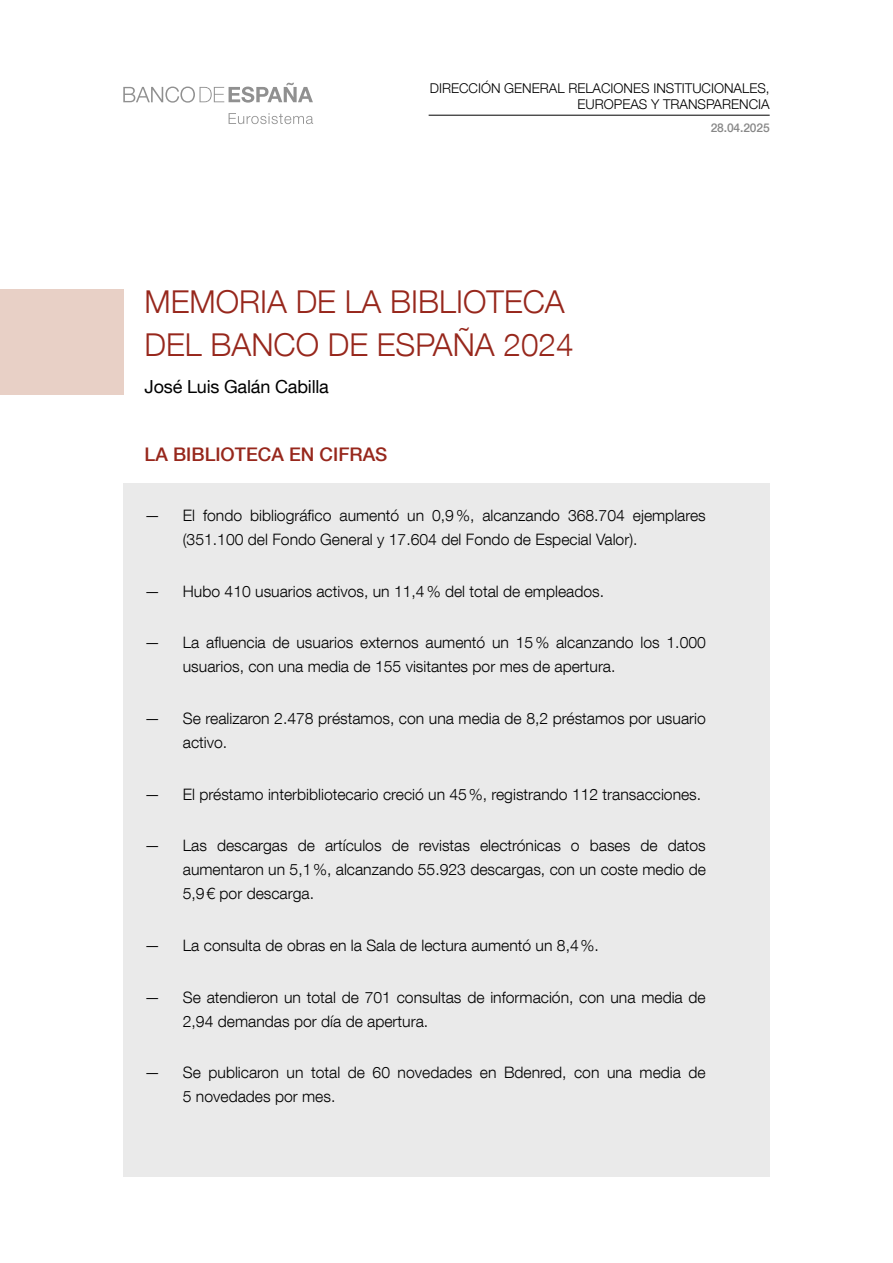
<style>
.page{position:relative;width:893px;height:1263px;background:#fff}
.page>*{position:absolute;margin:0;border:0;box-sizing:border-box;transform-origin:0 0}
.Título_nivel_1{font:300 31.5px/43.5px "Bd E Neue Helvetica";color:#97271c}
.Título_nivel_2{font:500 18.75px "Bd E Neue Helvetica";color:#97271c}
.Autor{font:18px "Bd E Neue Helvetica";letter-spacing:-.01em;color:#000}
.GUIONES_principales_datos{font:300 15.75px/24px "Bd E Neue Helvetica";color:#000}
.Texto_Dpto{font:300 13.5px/16.2px "Bd E Neue Helvetica";color:#000;text-align:right}
.Fecha_memoria{font:500 12px "Bd E Neue Helvetica";letter-spacing:-.01em;color:#878787}
</style>
<div class="page">
<div style="left:123px;top:483px;width:647px;height:694px;background:#eaeaea"></div>
<div style="left:0;top:289px;width:123px;height:105px;background:#e8d0c6"></div>
<svg style="left:229px;top:113px;width:84px;height:11px"></svg>
<svg style="left:123px;top:83px;width:190px;height:20px"></svg>
<hr style="left:429px;top:115px;width:341px;height:1px;background:#000">
<p class="Texto_Dpto" style="left:430px;top:79px;width:341px">DIRECCIÓN GENERAL RELACIONES INSTITUCIONALES,<br>EUROPEAS Y TRANSPARENCIA</p>
<p class="Fecha_memoria" style="left:711px;top:120px;width:60px">28.04.2025</p>
<h1 class="Título_nivel_1" style="left:145px;top:279px;width:430px">MEMORIA DE LA BIBLIOTECA<br>DEL BANCO DE ESPAÑA 2024</h1>
<p class="Autor" style="left:145px;top:376px;width:186px">José Luis Galán Cabilla</p>
<h2 class="Título_nivel_2" style="left:145px;top:443px;width:244px">LA BIBLIOTECA EN CIFRAS</h2>
<p class="GUIONES_principales_datos" style="left:183px;top:503px;width:524px;text-indent:-38px">— El fondo bibliográfico aumentó un 0,9%, alcanzando 368.704 ejemplares (351.100 del Fondo General y 17.604 del Fondo de Especial Valor).</p>
<p class="GUIONES_principales_datos" style="left:145px;top:579px;width:461px">— Hubo 410 usuarios activos, un 11,4% del total de empleados.</p>
<p class="GUIONES_principales_datos" style="left:183px;top:630px;width:525px;text-indent:-38px">— La afluencia de usuarios externos aumentó un 15% alcanzando los 1.000 usuarios, con una media de 155 visitantes por mes de apertura.</p>
<p class="GUIONES_principales_datos" style="left:183px;top:706px;width:524px;text-indent:-38px">— Se realizaron 2.478 préstamos, con una media de 8,2 préstamos por usuario activo.</p>
<p class="GUIONES_principales_datos" style="left:145px;top:782px;width:558px">— El préstamo interbibliotecario creció un 45%, registrando 112 transacciones.</p>
<p class="GUIONES_principales_datos" style="left:183px;top:833px;width:525px;text-align:justify;text-indent:-38px">— Las descargas de artículos de revistas electrónicas o bases de datos aumentaron un 5,1%, alcanzando 55.923 descargas, con un coste medio de 5,9€ por descarga.</p>
<p class="GUIONES_principales_datos" style="left:145px;top:933px;width:456px">— La consulta de obras en la Sala de lectura aumentó un 8,4%.</p>
<p class="GUIONES_principales_datos" style="left:183px;top:984px;width:524px;text-indent:-38px">— Se atendieron un total de 701 consultas de información, con una media de<br>2,94 demandas por día de apertura.</p>
<p class="GUIONES_principales_datos" style="left:183px;top:1060px;width:524px;text-indent:-38px">— Se publicaron un total de 60 novedades en Bdenred, con una media de<br>5 novedades por mes.</p>
</div>
